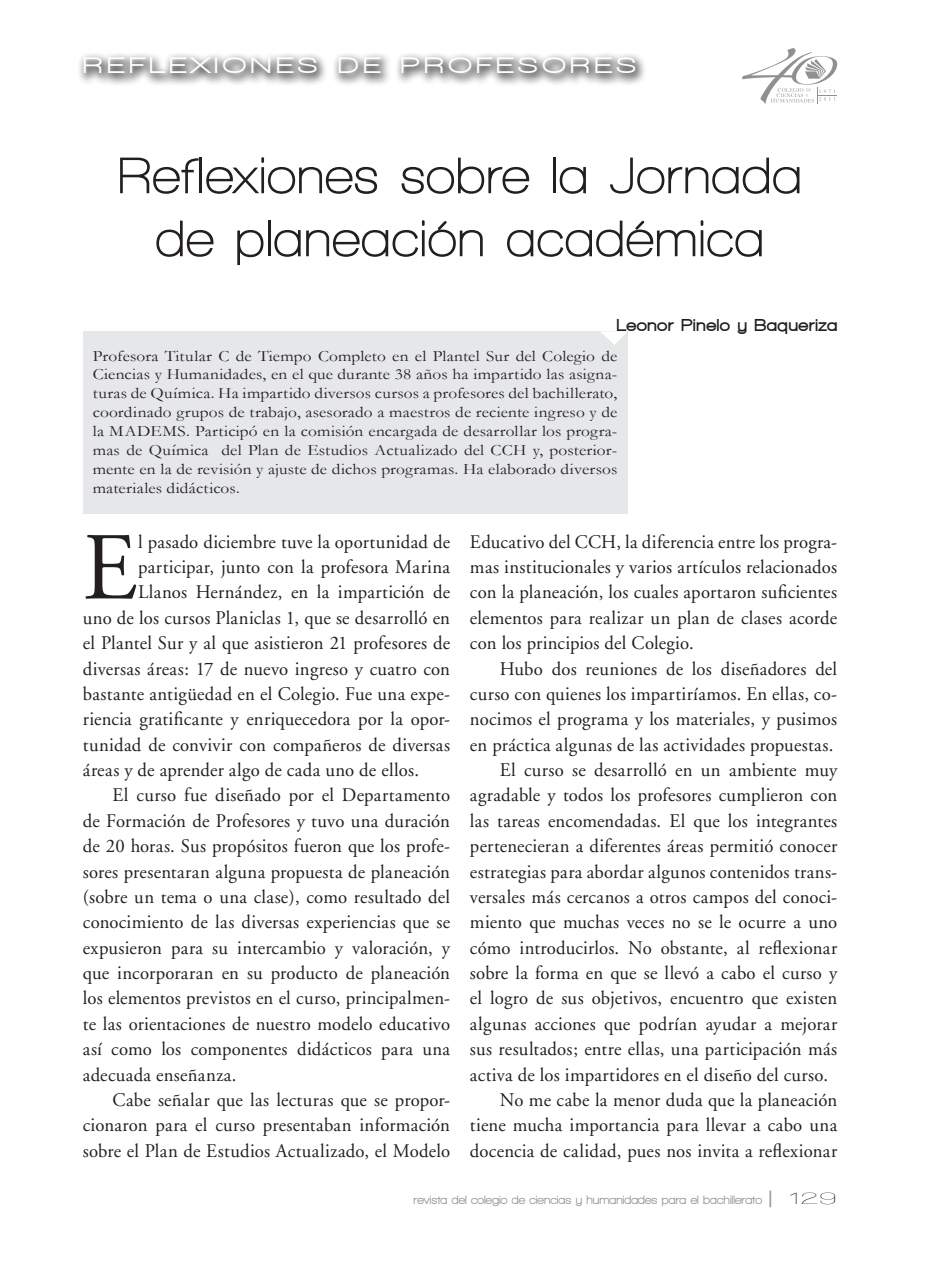
<style>
.page{position:relative;width:940px;height:1287px;background:#fff}
.page>*{position:absolute;margin:0;border:0;box-sizing:border-box;transform-origin:0 0}
.t1{font:95.73px "Adobe Garamond";color:#231f20}
.t2{font:700 52.5px/63px "Walkway";letter-spacing:.015em;color:#231f20;text-align:center}
.t3{font:900 22.75px "Walkway Expand";letter-spacing:.2em;color:#fff}
.t4{font:19.25px/25.4px "Adobe Garamond";letter-spacing:.015em;color:#231f20;text-align:justify}
.t5{font:900 17.5px "Walkway";letter-spacing:.055em;color:#231f20}
.t6{font:15.75px/18.9px "Garamond";letter-spacing:.015em;color:#231f20;text-align:justify;scale:1.1 1}
.t7{font:800 12.25px "Walkway";color:#939598}
.s1{font-family:"Verdana";font-weight:400;font-size:17.5px}
.s2{font-family:"Walkway Ultra Expand";font-weight:400;font-size:17.5px;color:#231f20}
</style>
<div class="page">
<svg style="left:742px;top:48px;width:95px;height:55px"></svg>
<div style="left:76px;top:52px;width:571px;height:34px;background:#231f20;opacity:.81"></div>
<div style="left:83px;top:331px;width:544px;height:183px;background:#e6e7e9"></div>
<svg style="left:601px;top:331px;width:26px;height:14px"></svg>
<p class="t3" style="left:83px;top:53px;width:554px">REFLEXIONES DE PROFESORES</p>
<h2 class="t2" style="left:118px;top:143px;width:685px">Reflexiones sobre la Jornada de planeación académica</h2>
<p class="t5" style="left:617px;top:315px;width:222px">Leonor Pinelo y Baqueriza</p>
<p class="t6" style="left:93px;top:346px;width:478px">Profesora Titular C de Tiempo Completo en el Plantel Sur del Colegio de Ciencias y Humanidades, en el que durante 38 años ha impartido las asigna&shy;turas de Química. Ha impartido diversos cursos a profesores del bachillerato, coordinado grupos de trabajo, asesorado a maestros de reciente ingreso y de la MADEMS. Participó en la comisión encargada de desarrollar los progra&shy;mas de Química del Plan de Estudios Actualizado del CCH y, posterior&shy;mente en la de revisión y ajuste de dichos programas. Ha elaborado diversos materiales didácticos.</p>
<h1 class="t1" style="left:83px;top:517px;width:56px">E</h1>
<p class="t4" style="left:138px;top:529px;width:313px">l pasado diciembre tuve la oportunidad de</p>
<p class="t4" style="left:138px;top:555px;width:313px">participar, junto con la profesora Marina</p>
<p class="t4" style="left:138px;top:580px;width:313px">Llanos Hernández, en la impartición de</p>
<p class="t4" style="left:83px;top:605px;width:369px">uno de los cursos Planiclas 1, que se desarrolló en</p>
<p class="t4" style="left:83px;top:631px;width:369px">el Plantel Sur y al que asistieron 21 profesores de</p>
<p class="t4" style="left:83px;top:656px;width:369px">diversas áreas: 17 de nuevo ingreso y cuatro con</p>
<p class="t4" style="left:83px;top:681px;width:369px">bastante antigüedad en el Colegio. Fue una expe-</p>
<p class="t4" style="left:83px;top:707px;width:369px">riencia gratificante y enriquecedora por la opor-</p>
<p class="t4" style="left:83px;top:732px;width:369px">tunidad de convivir con compañeros de diversas</p>
<p class="t4" style="left:83px;top:758px;width:337px">áreas y de aprender algo de cada uno de ellos.</p>
<p class="t4" style="left:113px;top:783px;width:339px">El curso fue diseñado por el Departamento</p>
<p class="t4" style="left:83px;top:808px;width:369px">de Formación de Profesores y tuvo una duración</p>
<p class="t4" style="left:83px;top:834px;width:369px">de 20 horas. Sus propósitos fueron que los profe-</p>
<p class="t4" style="left:83px;top:859px;width:369px">sores presentaran alguna propuesta de planeación</p>
<p class="t4" style="left:83px;top:884px;width:369px">(sobre un tema o una clase), como resultado del</p>
<p class="t4" style="left:83px;top:910px;width:369px">conocimiento de las diversas experiencias que se</p>
<p class="t4" style="left:83px;top:935px;width:369px">expusieron para su intercambio y valoración, y</p>
<p class="t4" style="left:83px;top:961px;width:369px">que incorporaran en su producto de planeación</p>
<p class="t4" style="left:83px;top:986px;width:369px">los elementos previstos en el curso, principalmen-</p>
<p class="t4" style="left:83px;top:1011px;width:369px">te las orientaciones de nuestro modelo educativo</p>
<p class="t4" style="left:83px;top:1037px;width:369px">así como los componentes didácticos para una</p>
<p class="t4" style="left:83px;top:1062px;width:155px">adecuada enseñanza.</p>
<p class="t4" style="left:113px;top:1087px;width:339px">Cabe señalar que las lecturas que se propor-</p>
<p class="t4" style="left:83px;top:1113px;width:369px">cionaron para el curso presentaban información</p>
<p class="t4" style="left:83px;top:1138px;width:369px">sobre el Plan de Estudios Actualizado, el Modelo</p>
<p class="t4" style="left:470px;top:529px;width:369px">Educativo del CCH, la diferencia entre los progra&shy;mas institucionales y varios artículos relacionados con la planeación, los cuales aportaron suficientes elementos para realizar un plan de clases acorde con los principios del Colegio.</p>
<p class="t4" style="left:499px;top:656px;width:339px">Hubo dos reuniones de los diseñadores del</p>
<p class="t4" style="left:470px;top:681px;width:369px">curso con quienes los impartiríamos. En ellas, co-</p>
<p class="t4" style="left:470px;top:707px;width:369px">nocimos el programa y los materiales, y pusimos</p>
<p class="t4" style="left:470px;top:732px;width:365px">en práctica algunas de las actividades propuestas.</p>
<p class="t4" style="left:499px;top:758px;width:339px">El curso se desarrolló en un ambiente muy</p>
<p class="t4" style="left:470px;top:783px;width:368px">agradable y todos los profesores cumplieron con</p>
<p class="t4" style="left:470px;top:808px;width:369px">las tareas encomendadas. El que los integrantes</p>
<p class="t4" style="left:470px;top:834px;width:369px">pertenecieran a diferentes áreas permitió conocer</p>
<p class="t4" style="left:470px;top:859px;width:369px">estrategias para abordar algunos contenidos trans-</p>
<p class="t4" style="left:470px;top:884px;width:369px">versales más cercanos a otros campos del conoci-</p>
<p class="t4" style="left:470px;top:910px;width:369px">miento que muchas veces no se le ocurre a uno</p>
<p class="t4" style="left:470px;top:935px;width:369px">cómo introducirlos. No obstante, al reflexionar</p>
<p class="t4" style="left:470px;top:961px;width:369px">sobre la forma en que se llevó a cabo el curso y</p>
<p class="t4" style="left:470px;top:986px;width:369px">el logro de sus objetivos, encuentro que existen</p>
<p class="t4" style="left:470px;top:1011px;width:369px">algunas acciones que podrían ayudar a mejorar</p>
<p class="t4" style="left:470px;top:1037px;width:369px">sus resultados; entre ellas, una participación más</p>
<p class="t4" style="left:470px;top:1062px;width:359px">activa de los impartidores en el diseño del curso.</p>
<p class="t4" style="left:499px;top:1087px;width:339px">No me cabe la menor duda que la planeación</p>
<p class="t4" style="left:470px;top:1113px;width:369px">tiene mucha importancia para llevar a cabo una</p>
<p class="t4" style="left:470px;top:1138px;width:369px">docencia de calidad, pues nos invita a reflexionar</p>
<p class="t7" style="left:413px;top:1193px;width:425px">revista del colegio de ciencias y humanidades para el bachillerato <span class="s1">|</span> <span class="s2">129</span></p>
</div>
